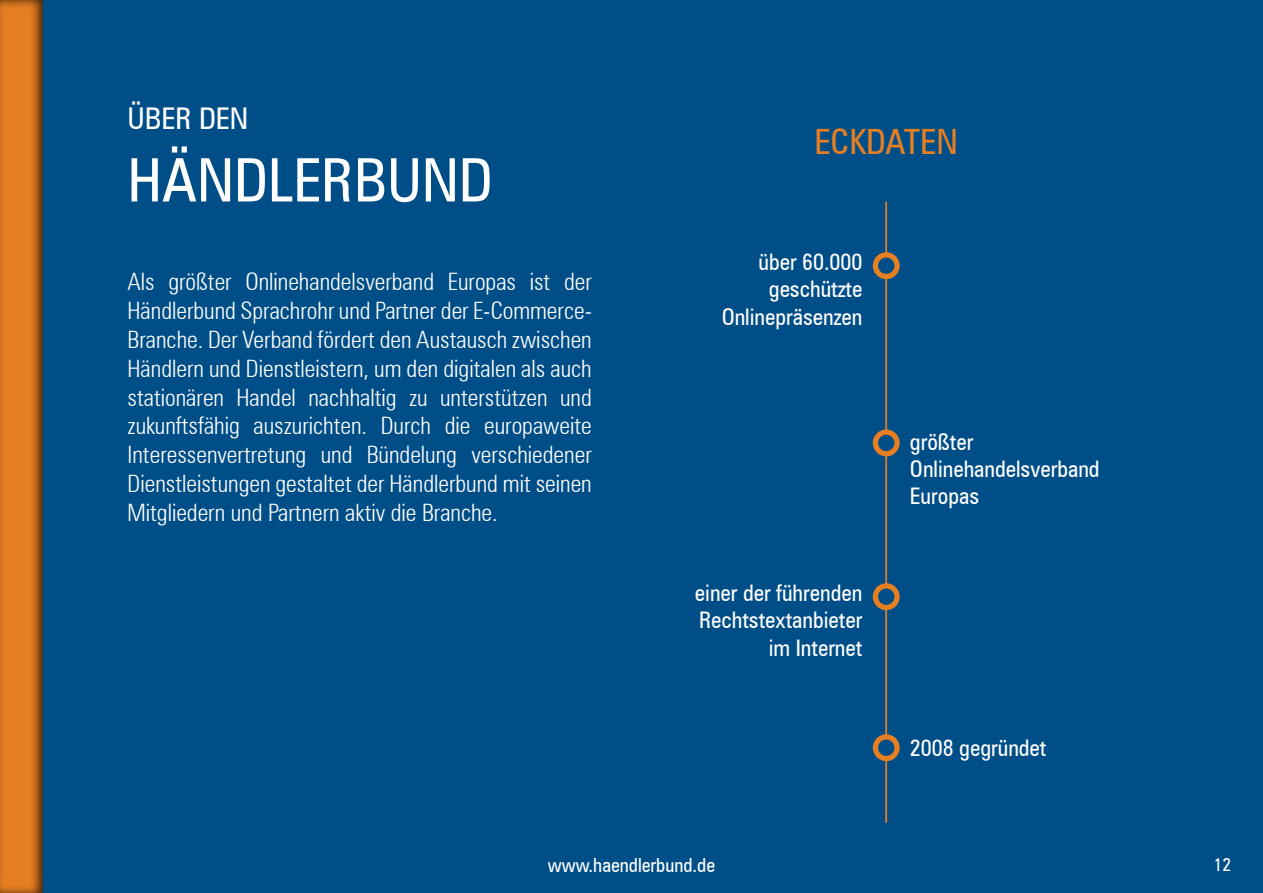
<style>
.page{position:relative;width:1263px;height:893px;background:#fff}
.page>*{position:absolute;margin:0;border:0;box-sizing:border-box;transform-origin:0 0}
.t1{font:condensed 60px "Zurich BT";color:#fff}
.t2{font:condensed 34.95px "Zurich BT";color:#e67e22}
.t3{font:condensed 30px "Zurich BT";color:#fff}
.t4{font:300 condensed 24px/28.8px "Zurich BT";color:#fff;text-align:justify}
.t5{font:condensed 22.8px/27.5px "Zurich BT";color:#fff;text-align:right}
.t6{font:condensed 19.5px "Zurich BT";color:#fff}
.t7{font:condensed 18px "Zurich BT";color:#fff}
</style>
<div class="page">
<div style="left:20px;top:0;width:1243px;height:893px;background:#004e87"></div>
<div style="left:0;top:0;width:56px;height:893px;background:#000;opacity:.75"></div>
<hr style="left:885px;top:201px;width:2px;height:622px;background:#e67e22">
<svg style="left:875px;top:737px;width:22px;height:21px"></svg>
<div style="left:873px;top:734px;width:27px;height:27px;border:5px solid #e67e22;border-radius:50%"></div>
<svg style="left:875px;top:586px;width:22px;height:21px"></svg>
<div style="left:873px;top:583px;width:27px;height:27px;border:5px solid #e67e22;border-radius:50%"></div>
<svg style="left:875px;top:432px;width:22px;height:22px"></svg>
<div style="left:873px;top:429px;width:27px;height:27px;border:5px solid #e67e22;border-radius:50%"></div>
<svg style="left:875px;top:255px;width:22px;height:21px"></svg>
<div style="left:873px;top:252px;width:27px;height:27px;border:5px solid #e67e22;border-radius:50%"></div>
<p class="t3" style="left:128px;top:101px;width:122px">ÜBER DEN</p>
<h1 class="t1" style="left:128px;top:144px;width:367px">HÄNDLERBUND</h1>
<p class="t4" style="left:128px;top:267px;width:466px">Als größter Onlinehandelsverband Europas ist der Händlerbund Sprachrohr und Partner der E-Commerce-Branche. Der Verband fördert den Austausch zwischen Händlern und Dienstleistern, um den digitalen als auch stationären Handel nachhaltig zu unterstützen und zukunftsfähig auszurichten. Durch die europaweite Interessenvertretung und Bündelung verschiedener Dienstleistungen gestaltet der Händlerbund mit seinen Mitgliedern und Partnern aktiv die Branche.</p>
<h2 class="t2" style="left:814px;top:120px;width:145px">ECKDATEN</h2>
<p class="t5" style="left:722px;top:248px;width:142px">über 60.000 geschützte<br>Onlinepräsenzen</p>
<p class="t5" style="left:695px;top:579px;width:169px">einer der führenden<br>Rechtstextanbieter im Internet</p>
<p class="t5" style="left:910px;top:428px;width:191px;text-align:left">größter<br>Onlinehandelsverband<br>Europas</p>
<p class="t5" style="left:910px;top:734px;width:138px">2008 gegründet</p>
<p class="t6" style="left:548px;top:853px;width:169px">www.haendlerbund.de</p>
<p class="t7" style="left:1214px;top:854px;width:19px">12</p>
</div>
